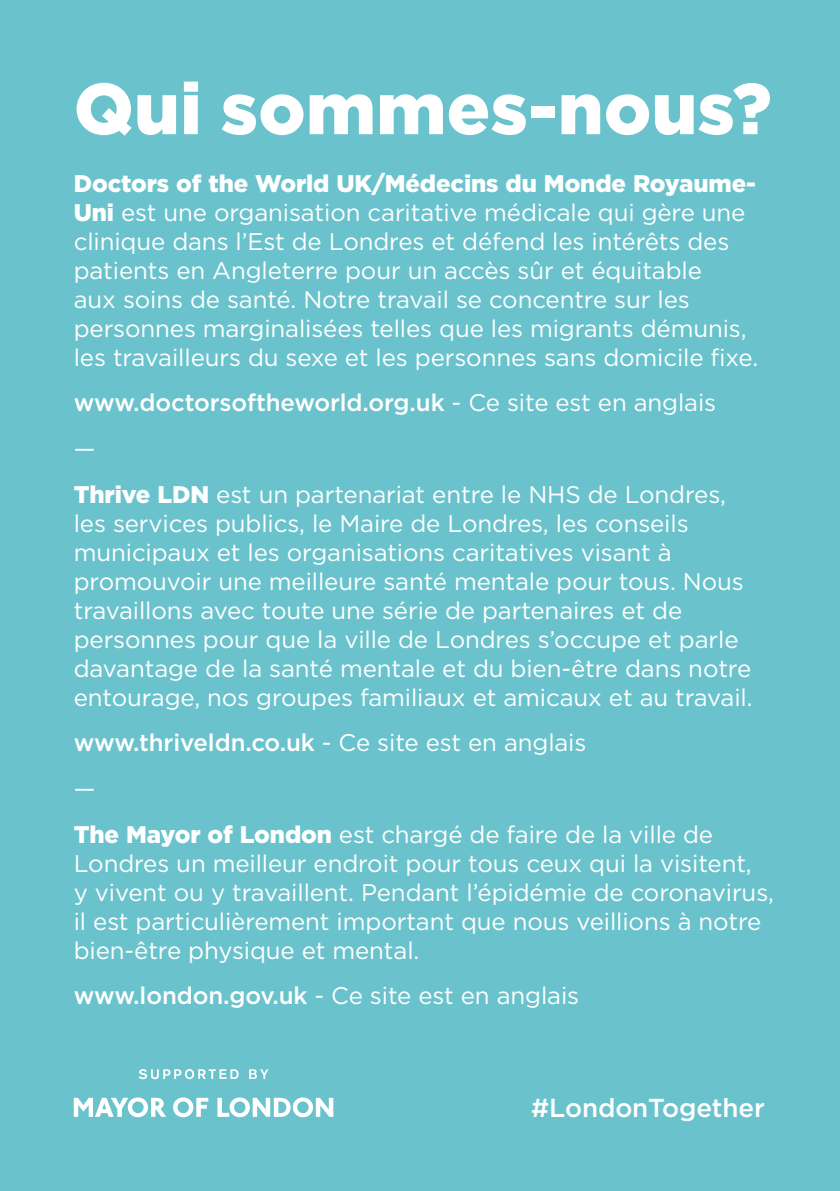
<style>
.page{position:relative;width:840px;height:1191px;background:#fff}
.page>*{position:absolute;margin:0;border:0;box-sizing:border-box;transform-origin:0 0}
.t1{font:900 72px "Gotham";letter-spacing:.005em;color:#fff}
.t2{font:500 26px "Gotham";letter-spacing:-.005em;color:#fff}
.t3{font:24px/29px "Gotham";letter-spacing:-.005em;color:#fff}
.s1{font-weight:900}
.s2{font-weight:500}
</style>
<div class="page">
<div style="left:0;top:0;width:839px;height:1191px;background:#6ac3cc"></div>
<svg style="left:74px;top:1097px;width:92px;height:20px"></svg>
<svg style="left:173px;top:1097px;width:35px;height:20px"></svg>
<svg style="left:217px;top:1097px;width:116px;height:20px"></svg>
<svg style="left:139px;top:1069px;width:99px;height:10px"></svg>
<svg style="left:249px;top:1069px;width:19px;height:10px"></svg>
<h1 class="t1" style="left:74px;top:59px;width:698px">Qui sommes-nous?</h1>
<p class="t3" style="left:74px;top:169px;width:685px"><span class="s1">Doctors of the World UK/Médecins du Monde Royaume-Uni</span> est une organisation caritative médicale qui gère une clinique dans l’Est de Londres et défend les intérêts des patients en Angleterre pour un accès sûr et équitable<br>aux soins de santé. Notre travail se concentre sur les personnes marginalisées telles que les migrants démunis, les travailleurs du sexe et les personnes sans domicile fixe.</p>
<p class="t3" style="left:74px;top:379px;width:653px;line-height:46px"><span class="s2">www.doctorsoftheworld.org.uk</span> - Ce site est en anglais —<br><span class="s1">Thrive LDN</span> est un partenariat entre le NHS de Londres,</p>
<p class="t3" style="left:74px;top:509px;width:680px">les services publics, le Maire de Londres, les conseils municipaux et les organisations caritatives visant à promouvoir une meilleure santé mentale pour tous. Nous travaillons avec toute une série de partenaires et de personnes pour que la ville de Londres s’occupe et parle davantage de la santé mentale et du bien-être dans notre entourage, nos groupes familiaux et amicaux et au travail.</p>
<p class="t3" style="left:74px;top:719px;width:640px;line-height:46px"><span class="s2">www.thriveldn.co.uk</span> - Ce site est en anglais<br>—<br><span class="s1">The Mayor of London</span> est chargé de faire de la ville de</p>
<p class="t3" style="left:74px;top:849px;width:701px">Londres un meilleur endroit pour tous ceux qui la visitent,<br>y vivent ou y travaillent. Pendant l’épidémie de coronavirus, il est particulièrement important que nous veillions à notre bien-être physique et mental.</p>
<p class="t3" style="left:74px;top:981px;width:506px"><span class="s2">www.london.gov.uk</span> - Ce site est en anglais</p>
<p class="t2" style="left:531px;top:1091px;width:235px">#LondonTogether</p>
</div>
